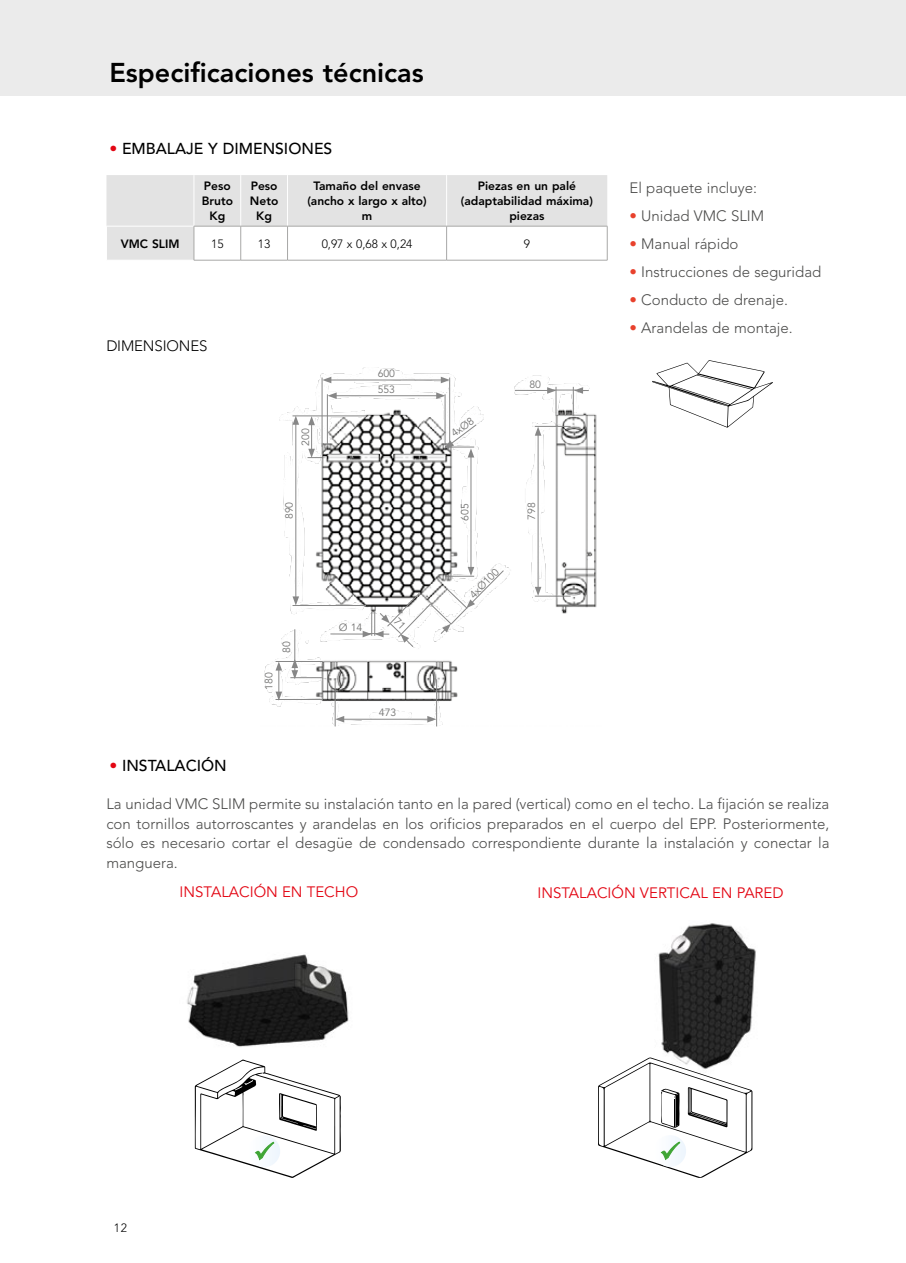
<style>
.page{position:relative;width:906px;height:1263px;background:#fff}
.page>*{position:absolute;margin:0;border:0;box-sizing:border-box;transform-origin:0 0}
.t1{font:800 27px "Avenir LT Std";color:#000}
.t2{font:500 15.75px "Avenir LT Std";color:#000}
.t3{font:300 15px/19.5px "Avenir LT Std";color:#4a4a49;text-align:justify}
.t4{font:15px "Avenir LT Std";color:#e30613}
.t5{font:300 15px "Avenir LT Std";letter-spacing:-.01em;color:#000}
.t6{font:800 12px/15px "Avenir LT Std";color:#000;text-align:center}
.t7{font:300 12px "Avenir LT Std";color:#000}
.t8{font:10.5px "Avenir LT Std";letter-spacing:-.01em;color:#727271}
.s1{color:#e30613}
.s2{color:#e8412c}
</style>
<div class="page">
<div style="left:0;top:0;width:906px;height:96px;background:#ebebeb"></div>
<svg style="left:106px;top:175px;width:501px;height:85px"></svg>
<hr style="left:194px;top:175px;width:1px;height:51px;background:#fff">
<hr style="left:240px;top:175px;width:1px;height:51px;background:#fff">
<hr style="left:287px;top:175px;width:1px;height:51px;background:#fff">
<hr style="left:446px;top:175px;width:1px;height:51px;background:#fff">
<hr style="left:106px;top:226px;width:88px;height:1px;background:#fff">
<hr style="left:106px;top:226px;width:1px;height:34px;background:#fff">
<hr style="left:194px;top:226px;width:47px;height:1px;background:#a8a8a7">
<hr style="left:194px;top:226px;width:1px;height:34px;background:#a8a8a7">
<hr style="left:241px;top:226px;width:46px;height:1px;background:#a8a8a7">
<hr style="left:240px;top:226px;width:1px;height:34px;background:#a8a8a7">
<hr style="left:287px;top:226px;width:159px;height:1px;background:#a8a8a7">
<hr style="left:287px;top:226px;width:1px;height:34px;background:#a8a8a7">
<hr style="left:446px;top:226px;width:161px;height:1px;background:#a8a8a7">
<hr style="left:446px;top:226px;width:1px;height:34px;background:#a8a8a7">
<hr style="left:607px;top:226px;width:1px;height:34px;background:#a8a8a7">
<hr style="left:194px;top:260px;width:47px;height:1px;background:#a8a8a7">
<hr style="left:241px;top:260px;width:46px;height:1px;background:#a8a8a7">
<hr style="left:287px;top:260px;width:159px;height:1px;background:#a8a8a7">
<hr style="left:446px;top:260px;width:161px;height:1px;background:#a8a8a7">
<svg style="left:652px;top:360px;width:121px;height:68px"></svg>
<img style="left:187px;top:954px;width:162px;height:93px">
<img style="left:658px;top:923px;width:98px;height:134px">
<svg style="left:598px;top:1057px;width:154px;height:121px"></svg>
<svg style="left:195px;top:1059px;width:146px;height:119px"></svg>
<img style="left:264px;top:367px;width:333px;height:359px">
<hr style="left:329px;top:380px;width:114px;height:1px;background:#878787">
<svg style="left:322px;top:377px;width:9px;height:6px"></svg>
<svg style="left:441px;top:377px;width:9px;height:6px"></svg>
<hr style="left:295px;top:422px;width:1px;height:177px;background:#878787">
<svg style="left:292px;top:596px;width:7px;height:9px"></svg>
<svg style="left:292px;top:417px;width:7px;height:8px"></svg>
<hr style="left:471px;top:455px;width:1px;height:114px;background:#878787">
<hr style="left:538px;top:433px;width:1px;height:156px;background:#878787">
<svg style="left:535px;top:587px;width:6px;height:9px"></svg>
<svg style="left:535px;top:427px;width:6px;height:9px"></svg>
<hr style="left:330px;top:634px;width:35px;height:1px;background:#878787">
<hr style="left:515px;top:390px;width:34px;height:1px;background:#878787">
<hr style="left:322px;top:378px;width:1px;height:69px;background:#878787">
<hr style="left:292px;top:416px;width:74px;height:1px;background:#878787">
<hr style="left:292px;top:605px;width:74px;height:1px;background:#878787">
<svg style="left:307px;top:416px;width:15px;height:42px"></svg>
<svg style="left:445px;top:424px;width:32px;height:33px"></svg>
<hr style="left:535px;top:426px;width:35px;height:1px;background:#878787">
<hr style="left:535px;top:596px;width:35px;height:1px;background:#878787">
<hr style="left:449px;top:378px;width:1px;height:69px;background:#878787">
<hr style="left:327px;top:394px;width:1px;height:51px;background:#878787">
<hr style="left:445px;top:394px;width:1px;height:51px;background:#878787">
<hr style="left:334px;top:395px;width:104px;height:1px;background:#878787">
<svg style="left:327px;top:392px;width:10px;height:7px"></svg>
<svg style="left:436px;top:392px;width:9px;height:7px"></svg>
<hr style="left:342px;top:719px;width:88px;height:1px;background:#878787">
<svg style="left:336px;top:716px;width:8px;height:6px"></svg>
<svg style="left:427px;top:716px;width:9px;height:6px"></svg>
<svg style="left:275px;top:662px;width:7px;height:39px"></svg>
<hr style="left:436px;top:679px;width:1px;height:47px;background:#878787">
<hr style="left:335px;top:679px;width:1px;height:47px;background:#878787">
<hr style="left:294px;top:629px;width:1px;height:33px;background:#878787">
<svg style="left:291px;top:659px;width:7px;height:20px"></svg>
<hr style="left:275px;top:699px;width:48px;height:1px;background:#878787">
<hr style="left:275px;top:661px;width:48px;height:1px;background:#878787">
<hr style="left:290px;top:677px;width:33px;height:1px;background:#878787">
<svg style="left:547px;top:387px;width:42px;height:29px"></svg>
<svg style="left:363px;top:567px;width:141px;height:80px"></svg>
<h1 class="t1" style="left:109px;top:57px;width:316px">Especificaciones técnicas</h1>
<p class="t2" style="left:109px;top:140px;width:224px"><span class="s1">•</span> EMBALAJE Y DIMENSIONES</p>
<p class="t6" style="left:202px;top:179px;width:33px">Peso<br>Bruto<br>Kg</p>
<p class="t6" style="left:250px;top:179px;width:30px">Peso<br>Neto<br>Kg</p>
<p class="t6" style="left:307px;top:179px;width:121px">Tamaño del envase (ancho x largo x alto) m</p>
<p class="t6" style="left:461px;top:179px;width:133px">Piezas en un palé (adaptabilidad máxima) piezas</p>
<p class="t6" style="left:121px;top:236px;width:60px">VMC SLIM</p>
<p class="t7" style="left:211px;top:236px;width:14px">15</p>
<p class="t7" style="left:258px;top:236px;width:14px">13</p>
<p class="t7" style="left:322px;top:236px;width:92px">0,97 x 0,68 x 0,24</p>
<p class="t7" style="left:524px;top:236px;width:8px">9</p>
<p class="t5" style="left:106px;top:337px;width:103px">DIMENSIONES</p>
<p class="t8" style="left:299px;top:446px;width:19px;rotate:-90deg">200</p>
<p class="t8" style="left:283px;top:519px;width:19px;rotate:-90deg">890</p>
<p class="t8" style="left:378px;top:367px;width:19px">600</p>
<p class="t8" style="left:378px;top:383px;width:19px">553</p>
<p class="t8" style="left:263px;top:689px;width:19px;rotate:-90deg">180</p>
<p class="t8" style="left:280px;top:653px;width:13px;rotate:-90deg">80</p>
<p class="t8" style="left:339px;top:621px;width:25px">Ø 14</p>
<p class="t8" style="left:379px;top:706px;width:19px">473</p>
<p class="t8" style="left:449px;top:429px;width:27px;rotate:-35deg">4xØ8</p>
<p class="t8" style="left:459px;top:521px;width:19px;rotate:-90deg">605</p>
<p class="t8" style="left:467px;top:592px;width:38px;rotate:-46deg">4xØ100</p>
<p class="t8" style="left:529px;top:378px;width:13px">80</p>
<p class="t8" style="left:525px;top:520px;width:19px;rotate:-90deg">798</p>
<p class="t3" style="left:629px;top:178px;width:129px">El paquete incluye:</p>
<p class="t3" style="left:629px;top:206px;width:136px"><span class="s2">•</span> Unidad VMC SLIM</p>
<p class="t3" style="left:629px;top:234px;width:110px"><span class="s2">•</span> Manual rápido</p>
<p class="t3" style="left:629px;top:262px;width:193px"><span class="s2">•</span> Instrucciones de seguridad</p>
<p class="t3" style="left:629px;top:290px;width:160px"><span class="s2">•</span> Conducto de drenaje.</p>
<p class="t3" style="left:629px;top:318px;width:165px"><span class="s2">•</span> Arandelas de montaje.</p>
<p class="t2" style="left:109px;top:756px;width:119px"><span class="s1">•</span> INSTALACIÓN</p>
<p class="t3" style="left:106px;top:794px;width:724px">La unidad VMC SLIM permite su instalación tanto en la pared (vertical) como en el techo. La fijación se realiza con tornillos autorroscantes y arandelas en los orificios preparados en el cuerpo del EPP. Posteriormente, sólo es necesario cortar el desagüe de condensado correspondiente durante la instalación y conectar la manguera.</p>
<p class="t4" style="left:179px;top:883px;width:180px">INSTALACIÓN EN TECHO</p>
<p class="t4" style="left:537px;top:884px;width:248px">INSTALACIÓN VERTICAL EN PARED</p>
<p class="t7" style="left:114px;top:1221px;width:15px">12</p>
</div>
